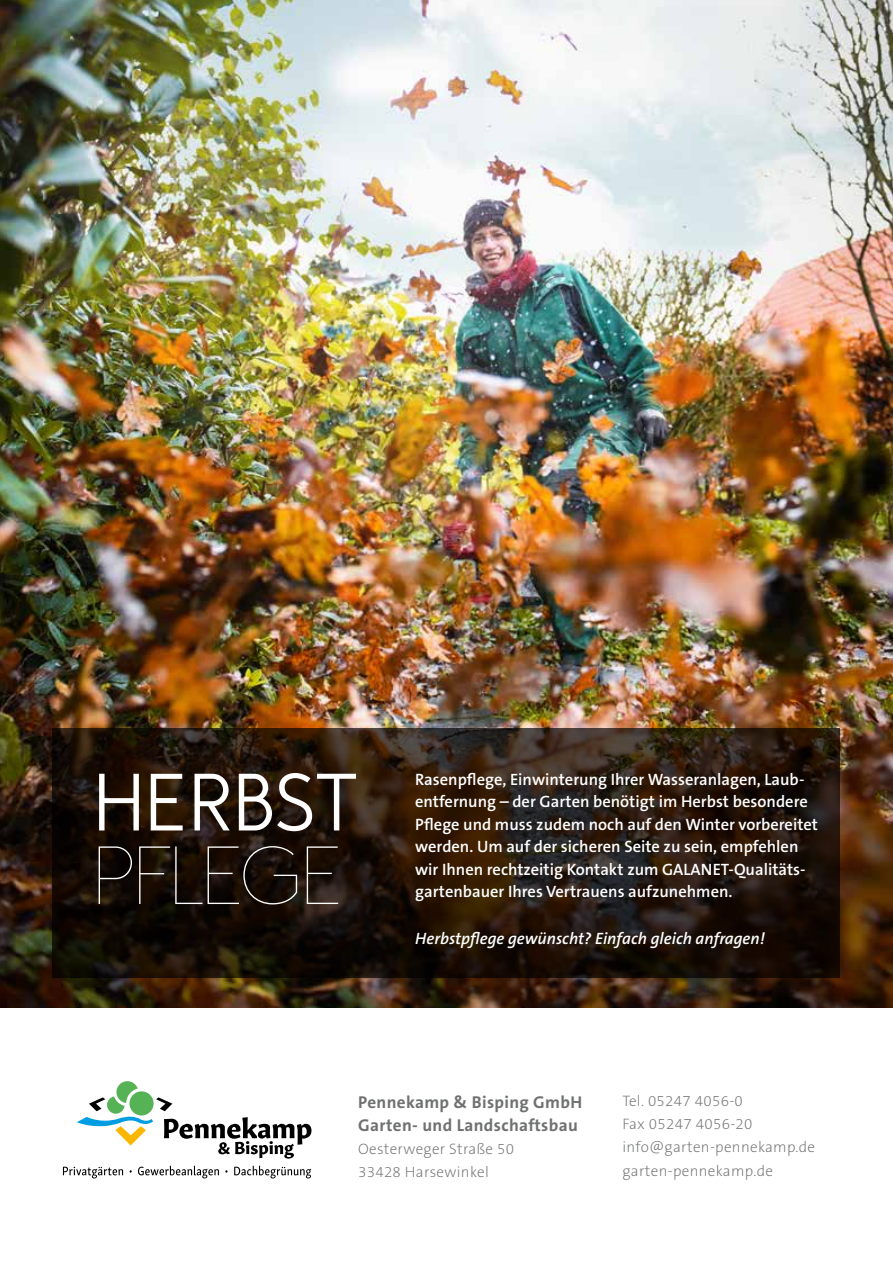
<style>
.page{position:relative;width:893px;height:1263px;background:#fff}
.page>*{position:absolute;margin:0;border:0;box-sizing:border-box;transform-origin:0 0}
.t1{font:69.75px "Edelsans";letter-spacing:-.01em;color:#fff}
.t2{font:200 69.75px "Edelsans";letter-spacing:-.01em;color:#fff;scale:1.04 1}
.t3{font:700 17.25px/23.2px "The Sans B7";letter-spacing:.02em;color:#6f7070}
.t4{font:600 16.5px/22.5px "The Sans B6";color:#fff}
.t5{font:italic 600 16.5px "The Sans B6";color:#fff}
.t6{font:200 15.15px/23.2px "The Sans B2";letter-spacing:.02em;color:#6f7070}
</style>
<div class="page">
<svg style="left:77px;top:1081px;width:234px;height:78px"></svg>
<svg style="left:63px;top:1166px;width:248px;height:12px"></svg>
<img style="left:0;top:0;width:893px;height:1007px">
<svg style="left:53px;top:729px;width:787px;height:249px;background:#22150c"></svg>
<h1 class="t1" style="left:93px;top:761px;width:267px">HERBST</h1>
<h1 class="t2" style="left:93px;top:843px;width:238px">PFLEGE</h1>
<p class="t4" style="left:415px;top:768px;width:404px">Rasenpflege, Einwinterung Ihrer Wasseranlagen, Laub&shy;entfernung – der Garten benötigt im Herbst besondere Pflege und muss zudem noch auf den Winter vorbereitet werden. Um auf der sicheren Seite zu sein, empfehlen wir Ihnen rechtzeitig Kontakt zum GALANET-Qualitäts&shy;gartenbauer Ihres Vertrauens aufzunehmen.</p>
<p class="t5" style="left:415px;top:930px;width:351px">Herbstpflege gewünscht? Einfach gleich anfragen!</p>
<p class="t3" style="left:358px;top:1091px;width:226px">Pennekamp &amp; Bisping GmbH<br>Garten- und Landschaftsbau</p>
<p class="t6" style="left:358px;top:1138px;width:158px">Oesterweger Straße 50<br>33428 Harsewinkel</p>
<p class="t6" style="left:622px;top:1090px;width:194px">Tel. 05247 4056-0<br>Fax 05247 4056-20 info@garten-pennekamp.de garten-pennekamp.de</p>
</div>
